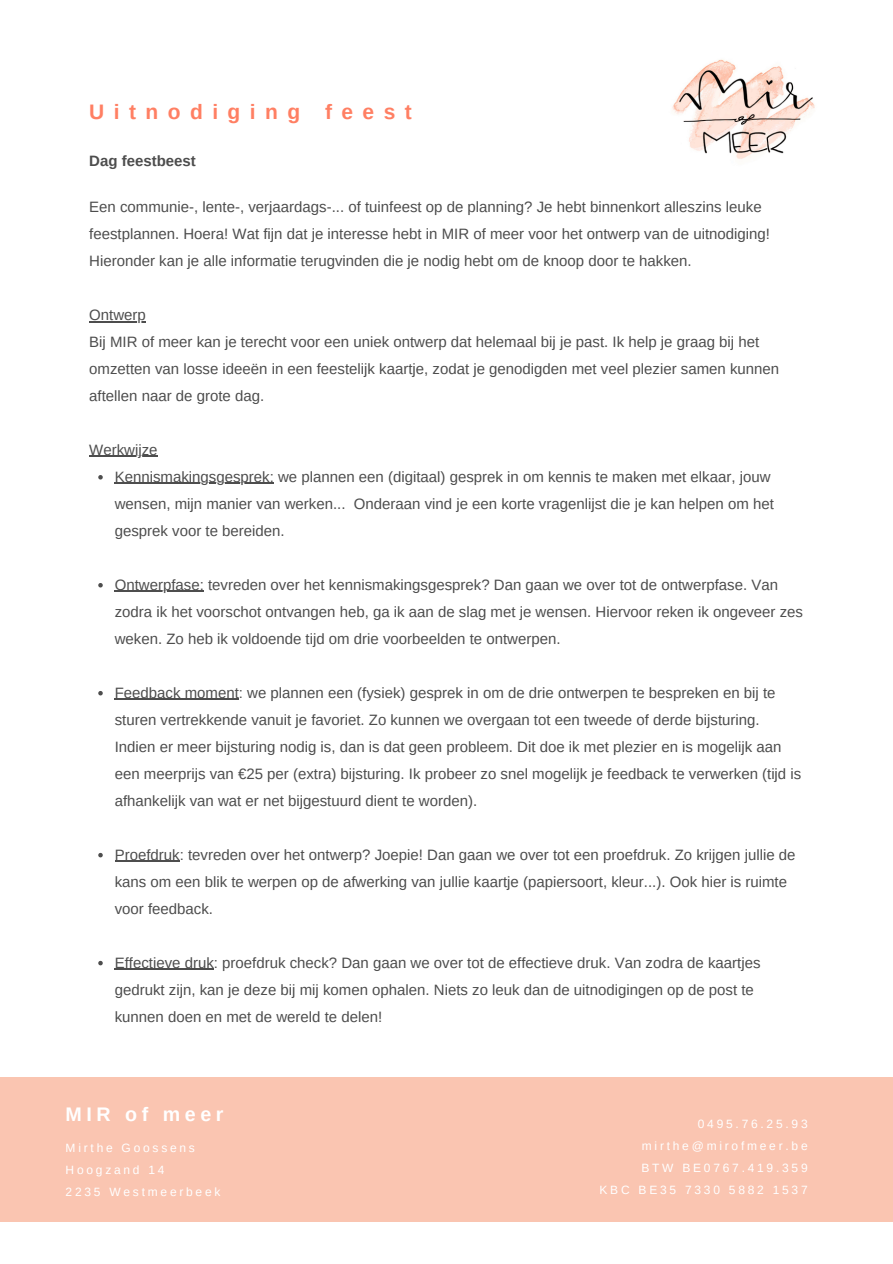
<style>
.page{position:relative;width:893px;height:1264px;background:#fff}
.page>*{position:absolute;margin:0;border:0;box-sizing:border-box;transform-origin:0 0}
.t1{font:700 21px "Arimo";letter-spacing:.45em;color:#ff7f63}
.t2{font:700 19.65px "Arimo";letter-spacing:.23em;color:#fff}
.t3{font:15px/27px "Arimo";color:#4d4d4d}
.t4{font:700 15px "Arimo";color:#4d4d4d}
.t5{font:12px/22px "Arimo";letter-spacing:.23em;color:#fff}
</style>
<div class="page">
<div style="left:0;top:1077px;width:892px;height:144px;background:#fac5b1"></div>
<img style="left:672px;top:59px;width:143px;height:100px">
<svg style="left:98px;top:475px;width:5px;height:4px"></svg>
<hr style="left:115px;top:483px;width:159px;height:1px;background:#4d4d4d">
<svg style="left:98px;top:583px;width:5px;height:4px"></svg>
<hr style="left:115px;top:591px;width:89px;height:1px;background:#4d4d4d">
<svg style="left:98px;top:691px;width:5px;height:4px"></svg>
<hr style="left:115px;top:698px;width:124px;height:2px;background:#4d4d4d">
<svg style="left:98px;top:852px;width:5px;height:5px"></svg>
<hr style="left:115px;top:860px;width:65px;height:1px;background:#4d4d4d">
<svg style="left:98px;top:960px;width:5px;height:5px"></svg>
<hr style="left:115px;top:968px;width:99px;height:1px;background:#4d4d4d">
<hr style="left:89px;top:321px;width:57px;height:1px;background:#4d4d4d">
<hr style="left:89px;top:456px;width:68px;height:1px;background:#4d4d4d">
<h1 class="t1" style="left:89px;top:100px;width:324px">Uitnodiging feest</h1>
<p class="t4" style="left:89px;top:152px;width:108px">Dag feestbeest</p>
<p class="t3" style="left:89px;top:193px;width:682px">Een communie-, lente-, verjaardags-... of tuinfeest op de planning? Je hebt binnenkort alleszins leuke feestplannen. Hoera! Wat fijn dat je interesse hebt in MIR of meer voor het ontwerp van de uitnodiging!<br>Hieronder kan je alle informatie terugvinden die je nodig hebt om de knoop door te hakken.</p>
<p class="t3" style="left:89px;top:301px;width:691px">Ontwerp<br>Bij MIR of meer kan je terecht voor een uniek ontwerp dat helemaal bij je past. Ik help je graag bij het omzetten van losse ideeën in een feestelijk kaartje, zodat je genodigden met veel plezier samen kunnen aftellen naar de grote dag.</p>
<p class="t3" style="left:89px;top:436px;width:70px">Werkwijze</p>
<p class="t3" style="left:115px;top:463px;width:660px">Kennismakingsgesprek: we plannen een (digitaal) gesprek in om kennis te maken met elkaar, jouw wensen, mijn manier van werken... Onderaan vind je een korte vragenlijst die je kan helpen om het gesprek voor te bereiden.</p>
<p class="t3" style="left:115px;top:571px;width:689px">Ontwerpfase: tevreden over het kennismakingsgesprek? Dan gaan we over tot de ontwerpfase. Van zodra ik het voorschot ontvangen heb, ga ik aan de slag met je wensen. Hiervoor reken ik ongeveer zes weken. Zo heb ik voldoende tijd om drie voorbeelden te ontwerpen.</p>
<p class="t3" style="left:115px;top:679px;width:688px">Feedback moment: we plannen een (fysiek) gesprek in om de drie ontwerpen te bespreken en bij te sturen vertrekkende vanuit je favoriet. Zo kunnen we overgaan tot een tweede of derde bijsturing.<br>Indien er meer bijsturing nodig is, dan is dat geen probleem. Dit doe ik met plezier en is mogelijk aan een meerprijs van €25 per (extra) bijsturing. Ik probeer zo snel mogelijk je feedback te verwerken (tijd is afhankelijk van wat er net bijgestuurd dient te worden).</p>
<p class="t3" style="left:115px;top:841px;width:682px">Proefdruk: tevreden over het ontwerp? Joepie! Dan gaan we over tot een proefdruk. Zo krijgen jullie de kans om een blik te werpen op de afwerking van jullie kaartje (papiersoort, kleur...). Ook hier is ruimte voor feedback.</p>
<p class="t3" style="left:115px;top:948px;width:647px">Effectieve druk: proefdruk check? Dan gaan we over tot de effectieve druk. Van zodra de kaartjes gedrukt zijn, kan je deze bij mij komen ophalen. Niets zo leuk dan de uitnodigingen op de post te kunnen doen en met de wereld te delen!</p>
<h2 class="t2" style="left:66px;top:1102px;width:159px">MIR of meer</h2>
<p class="t5" style="left:66px;top:1137px;width:156px">Mirthe Goossens<br>Hoogzand 14<br>2235 Westmeerbeek</p>
<p class="t5" style="left:599px;top:1112px;width:209px;text-align:right">0495.76.25.93 mirthe@mirofmeer.be<br>BTW BE0767.419.359<br>KBC BE35 7330 5882 1537</p>
</div>
